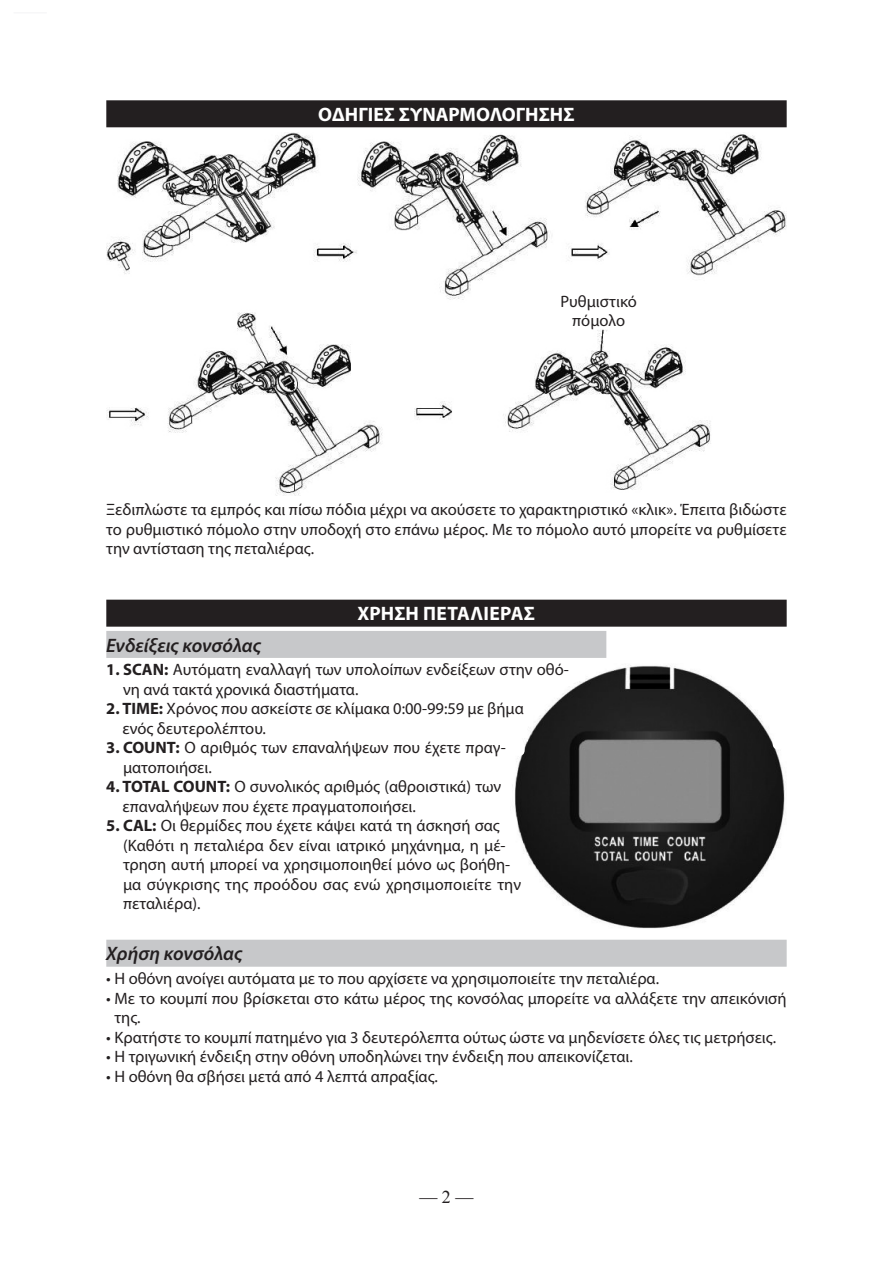
<style>
.page{position:relative;width:893px;height:1263px;background:#fff}
.page>*{position:absolute;margin:0;border:0;box-sizing:border-box;transform-origin:0 0}
.t1{font:700 19.5px "Myriad Pro";color:#fff}
.t2{font:italic 600 19.5px "Myriad Pro";color:#231f20}
.t3{font:18px "Times New Roman";color:#231f20}
.t4{font:16.5px/19.5px "Myriad Pro";color:#231f20}
.s1{font-weight:700}
</style>
<div class="page">
<img style="left:515px;top:665px;width:270px;height:263px">
<div style="left:106px;top:100px;width:681px;height:27px;background:#231f20"></div>
<div style="left:106px;top:600px;width:681px;height:27px;background:#231f20"></div>
<div style="left:106px;top:631px;width:500px;height:27px;background:#c7c8ca"></div>
<div style="left:106px;top:940px;width:681px;height:27px;background:#c7c8ca"></div>
<hr style="left:14px;top:12px;width:33px;height:2px;background:#f7f7f8">
<img style="left:106px;top:133px;width:681px;height:363px">
<p class="t1" style="left:318px;top:102px;width:258px">ΟΔΗΓΙΕΣ ΣΥΝΑΡΜΟΛΟΓΗΣΗΣ</p>
<p class="t4" style="left:560px;top:291px;width:78px;text-align:center">Ρυθμιστικό πόμολο</p>
<p class="t4" style="left:106px;top:500px;width:682px;text-align:justify">Ξεδιπλώστε τα εμπρός και πίσω πόδια μέχρι να ακούσετε το χαρακτηριστικό «κλικ». Έπειτα βιδώστε το ρυθμιστικό πόμολο στην υποδοχή στο επάνω μέρος. Με το πόμολο αυτό μπορείτε να ρυθμίσετε την αντίσταση της πεταλιέρας.</p>
<p class="t1" style="left:358px;top:601px;width:78px">ΧΡΗΣΗ πεταλιερας</p>
<p class="t2" style="left:106px;top:633px;width:156px">Ενδείξεις κονσόλας</p>
<p class="t4" style="left:123px;top:660px;width:447px;text-indent:-17px"><span class="s1">1. SCAN:</span> Αυτόματη εναλλαγή των υπολοίπων ενδείξεων στην οθό&shy;νη ανά τακτά χρονικά διαστήματα.</p>
<p class="t4" style="left:122px;top:699px;width:403px;text-indent:-16px"><span class="s1">2. TIME:</span> Χρόνος που ασκείστε σε κλίμακα 0:00-99:59 με βήμα ενός δευτερολέπτου.</p>
<p class="t4" style="left:123px;top:738px;width:384px;text-indent:-17px"><span class="s1">3. COUNT:</span> Ο αριθμός των επαναλήψεων που έχετε πραγ&shy;ματοποιήσει.</p>
<p class="t4" style="left:122px;top:777px;width:380px;text-indent:-16px"><span class="s1">4. TOTAL COUNT:</span> Ο συνολικός αριθμός (αθροιστικά) των επαναλήψεων που έχετε πραγματοποιήσει.</p>
<p class="t4" style="left:123px;top:816px;width:399px;text-indent:-17px"><span class="s1">5. CAL:</span> Οι θερμίδες που έχετε κάψει κατά τη άσκησή σας (Καθότι η πεταλιέρα δεν είναι ιατρικό μηχάνημα, η μέ&shy;τρηση αυτή μπορεί να χρησιμοποιηθεί μόνο ως βοήθη&shy;μα σύγκρισης της προόδου σας ενώ χρησιμοποιείτε την πεταλιέρα).</p>
<p class="t2" style="left:106px;top:941px;width:138px">Χρήση κονσόλας</p>
<p class="t4" style="left:106px;top:968px;width:554px">• Η οθόνη ανοίγει αυτόματα με το που αρχίσετε να χρησιμοποιείτε την πεταλιέρα.</p>
<p class="t4" style="left:114px;top:988px;width:674px;text-indent:-8px">• Με το κουμπί που βρίσκεται στο κάτω μέρος της κονσόλας μπορείτε να αλλάξετε την απεικόνισή της.</p>
<p class="t4" style="left:106px;top:1027px;width:671px">• Κρατήστε το κουμπί πατημένο για 3 δευτερόλεπτα ούτως ώστε να μηδενίσετε όλες τις μετρήσεις.</p>
<p class="t4" style="left:106px;top:1046px;width:528px">• Η τριγωνική ένδειξη στην οθόνη υποδηλώνει την ένδειξη που απεικονίζεται.</p>
<p class="t4" style="left:106px;top:1066px;width:333px">• Η οθόνη θα σβήσει μετά από 4 λεπτά απραξίας.</p>
<p class="t3" style="left:419px;top:1185px;width:55px">— 2 —</p>
</div>
